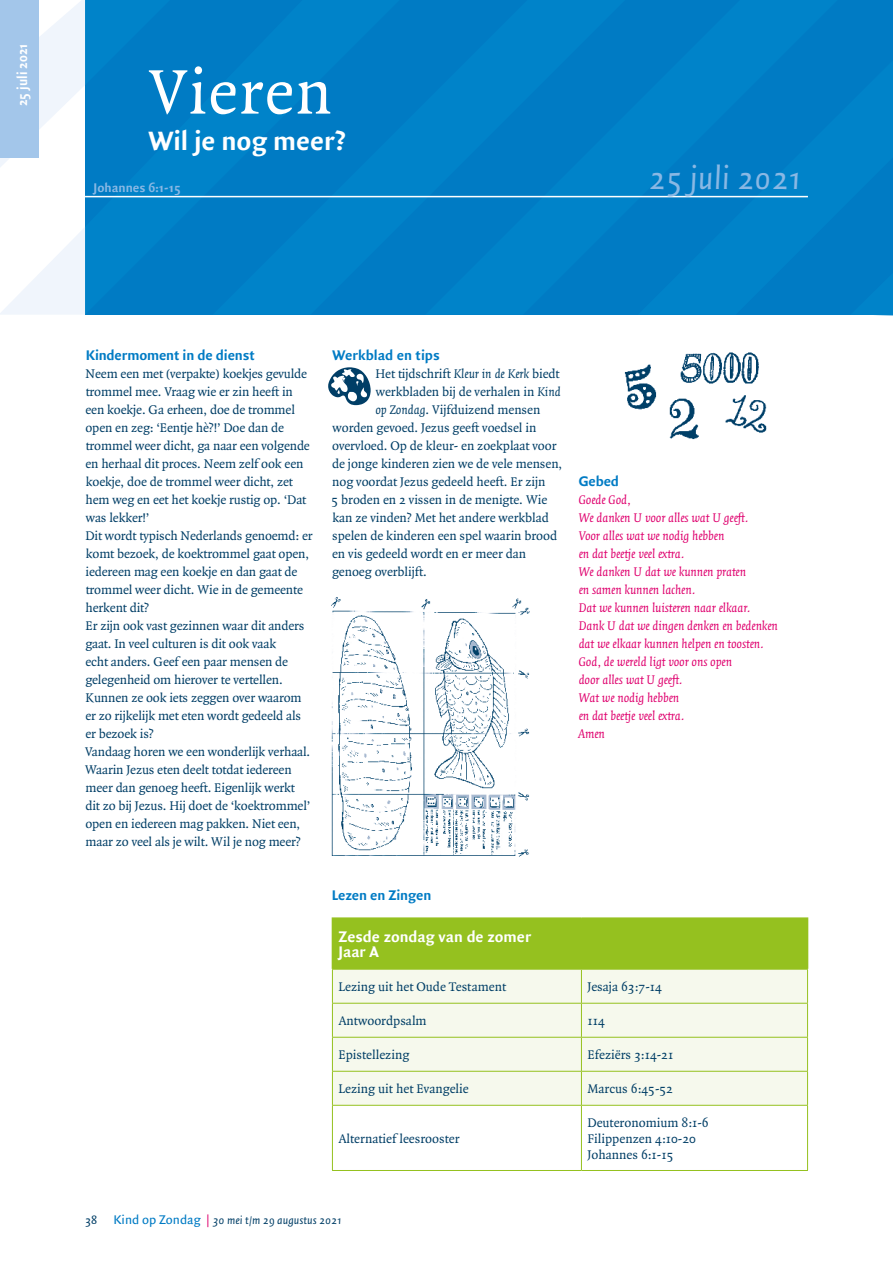
<style>
.page{position:relative;width:893px;height:1263px;background:#fff}
.page>*{position:absolute;margin:0;border:0;box-sizing:border-box;transform-origin:0 0}
.t1{font:101.1px "Kwintesses";color:#003e66}
.t2{font:67.5px "Quadraat";letter-spacing:.02em;color:#fff}
.t3{font:italic 34.35px "Quadraat Sans";color:#89b8e4}
.t4{font:700 28.5px "Quadraat Sans";color:#fff}
.t5{font:700 16.5px/15.8px "Quadraat Sans";color:#fff}
.t6{font:700 15px "Quadraat Sans";letter-spacing:-.01em;color:#007bc4}
.t7{font:700 15px "Quadraat Sans";color:#fff;scale:.9 1}
.t8{font:13.5px/18px "Quadraat";letter-spacing:-.01em;color:#003e66}
.t9{font:italic 13.5px/18px "Quadraat";letter-spacing:-.01em;color:#df006e}
.t10{font:700 13.5px "Quadraat Sans";color:#89b8e4}
.t11{font:italic 12px "Quadraat Sans";color:#003e66}
.s1{font-style:italic}
.s2{font-style:normal}
.s3{font-style:normal;font-size:13.5px;color:#007bc4}
.s4{font-family:"Quadraat";font-style:normal;color:#df006e}
</style>
<div class="page">
<svg style="left:0;top:0;width:85px;height:167px"></svg>
<div style="left:85px;top:0;width:128px;height:315px;background:#007bc4"></div>
<div style="left:213px;top:0;width:212px;height:315px;background:#007bc4"></div>
<div style="left:425px;top:0;width:413px;height:315px;background:#007bc4"></div>
<div style="left:638px;top:60px;width:255px;height:255px;background:#007bc4"></div>
<div style="left:850px;top:273px;width:43px;height:42px;background:#007ec6"></div>
<svg style="left:0;top:228px;width:85px;height:87px"></svg>
<div style="left:0;top:0;width:38px;height:158px;background:#a3c6ea"></div>
<hr style="left:85px;top:196px;width:723px;height:1px;background:#fff">
<div style="left:333px;top:919px;width:474px;height:50px;background:#95c11f"></div>
<div style="left:333px;top:970px;width:474px;height:135px;background:#f6f9ed"></div>
<hr style="left:332px;top:917px;width:249px;height:2px;background:#95c11f">
<hr style="left:332px;top:919px;width:1px;height:50px;background:#95c11f">
<hr style="left:581px;top:917px;width:227px;height:2px;background:#95c11f">
<hr style="left:581px;top:919px;width:1px;height:50px;background:#95c11f">
<hr style="left:807px;top:919px;width:1px;height:50px;background:#95c11f">
<hr style="left:332px;top:969px;width:249px;height:1px;background:#95c11f">
<hr style="left:332px;top:969px;width:1px;height:34px;background:#95c11f">
<hr style="left:581px;top:969px;width:227px;height:1px;background:#95c11f">
<hr style="left:581px;top:969px;width:1px;height:34px;background:#95c11f">
<hr style="left:807px;top:969px;width:1px;height:34px;background:#95c11f">
<hr style="left:332px;top:1003px;width:249px;height:1px;background:#95c11f">
<hr style="left:332px;top:1003px;width:1px;height:34px;background:#95c11f">
<hr style="left:581px;top:1003px;width:227px;height:1px;background:#95c11f">
<hr style="left:581px;top:1003px;width:1px;height:34px;background:#95c11f">
<hr style="left:807px;top:1003px;width:1px;height:34px;background:#95c11f">
<hr style="left:332px;top:1037px;width:249px;height:1px;background:#95c11f">
<hr style="left:332px;top:1037px;width:1px;height:34px;background:#95c11f">
<hr style="left:581px;top:1037px;width:227px;height:1px;background:#95c11f">
<hr style="left:581px;top:1037px;width:1px;height:34px;background:#95c11f">
<hr style="left:807px;top:1037px;width:1px;height:34px;background:#95c11f">
<hr style="left:332px;top:1071px;width:249px;height:1px;background:#95c11f">
<hr style="left:332px;top:1071px;width:1px;height:34px;background:#95c11f">
<hr style="left:581px;top:1071px;width:227px;height:1px;background:#95c11f">
<hr style="left:581px;top:1071px;width:1px;height:34px;background:#95c11f">
<hr style="left:807px;top:1071px;width:1px;height:34px;background:#95c11f">
<hr style="left:332px;top:1105px;width:249px;height:1px;background:#95c11f">
<hr style="left:332px;top:1106px;width:1px;height:64px;background:#95c11f">
<hr style="left:581px;top:1105px;width:227px;height:1px;background:#95c11f">
<hr style="left:581px;top:1106px;width:1px;height:64px;background:#95c11f">
<hr style="left:807px;top:1106px;width:1px;height:64px;background:#95c11f">
<hr style="left:332px;top:1170px;width:249px;height:1px;background:#95c11f">
<hr style="left:581px;top:1170px;width:227px;height:1px;background:#95c11f">
<img style="left:331px;top:597px;width:199px;height:260px">
<img style="left:624px;top:352px;width:143px;height:88px">
<p class="t7" style="left:14px;top:106px;width:71px;rotate:-90deg">25 juli 2021</p>
<p class="t7" style="left:14px;top:108px;width:39px;rotate:-90deg">30 me</p>
<h2 class="t2" style="left:149px;top:57px;width:185px">Vieren</h2>
<h3 class="t4" style="left:149px;top:124px;width:198px">Wil je nog meer?</h3>
<p class="t10" style="left:94px;top:180px;width:89px">Johannes 6:1-15</p>
<h3 class="t3" style="left:648px;top:160px;width:155px">25 juli 2021</h3>
<p class="t6" style="left:86px;top:347px;width:171px">Kindermoment in de dienst</p>
<p class="t8" style="left:85px;top:365px;width:229px">Neem een met (verpakte) koekjes gevulde trommel mee. Vraag wie er zin heeft in een koekje. Ga erheen, doe de trommel open en zeg: ‘Eentje hè?!’ Doe dan de trommel weer dicht, ga naar een volgende en herhaal dit proces. Neem zelf ook een koekje, doe de trommel weer dicht, zet hem weg en eet het koekje rustig op. ‘Dat was lekker!’<br>Dit wordt typisch Nederlands genoemd: er komt bezoek, de koektrommel gaat open, iedereen mag een koekje en dan gaat de trommel weer dicht. Wie in de gemeente herkent dit?<br>Er zijn ook vast gezinnen waar dit anders gaat. In veel culturen is dit ook vaak<br>echt anders. Geef een paar mensen de gelegenheid om hierover te vertellen.<br>Kunnen ze ook iets zeggen over waarom er zo rijkelijk met eten wordt gedeeld als er bezoek is?<br>Vandaag horen we een wonderlijk verhaal.<br>Waarin Jezus eten deelt totdat iedereen meer dan genoeg heeft. Eigenlijk werkt<br>dit zo bij Jezus. Hij doet de ‘koektrommel’ open en iedereen mag pakken. Niet een, maar zo veel als je wilt. Wil je nog meer?</p>
<p class="t6" style="left:332px;top:347px;width:109px">Werkblad en tips</p>
<h1 class="t1" style="left:328px;top:311px;width:49px">o</h1>
<p class="t8" style="left:375px;top:365px;width:186px">Het tijdschrift <span class="s1">Kleur in de Kerk</span> biedt</p>
<p class="t8" style="left:376px;top:383px;width:186px">werkbladen bij de verhalen in <span class="s1">Kind</span></p>
<p class="t8" style="left:375px;top:401px;width:166px"><span class="s1">op Zondag</span>. Vijfduizend mensen</p>
<p class="t8" style="left:333px;top:419px;width:205px">worden gevoed. Jezus geeft voedsel in</p>
<p class="t8" style="left:332px;top:437px;width:226px">overvloed. Op de kleur- en zoekplaat voor</p>
<p class="t8" style="left:332px;top:455px;width:232px">de jonge kinderen zien we de vele mensen,</p>
<p class="t8" style="left:332px;top:473px;width:215px">nog voordat Jezus gedeeld heeft. Er zijn</p>
<p class="t8" style="left:332px;top:491px;width:217px">5 broden en 2 vissen in de menigte. Wie</p>
<p class="t8" style="left:332px;top:509px;width:218px">kan ze vinden? Met het andere werkblad</p>
<p class="t8" style="left:332px;top:527px;width:226px">spelen de kinderen een spel waarin brood</p>
<p class="t8" style="left:332px;top:545px;width:196px">en vis gedeeld wordt en er meer dan</p>
<p class="t8" style="left:332px;top:563px;width:96px">genoeg overblijft.</p>
<p class="t6" style="left:332px;top:887px;width:101px">Lezen en Zingen</p>
<p class="t6" style="left:579px;top:473px;width:42px">Gebed</p>
<p class="t9" style="left:578px;top:491px;width:201px">Goede God,<br>We danken U voor alles wat U geeft.<br>Voor alles wat we nodig hebben<br>en dat beetje veel extra.<br>We danken U dat we kunnen praten<br>en samen kunnen lachen.<br>Dat we kunnen luisteren naar elkaar.<br>Dank U dat we dingen denken en bedenken dat we elkaar kunnen helpen en toosten.<br>God, de wereld ligt voor ons open<br>door alles wat U geeft.<br>Wat we nodig hebben<br>en dat beetje veel extra.<br>Amen</p>
<p class="t5" style="left:338px;top:929px;width:194px">Zesde zondag van de zomer<br>Jaar A</p>
<p class="t8" style="left:338px;top:978px;width:169px">Lezing uit het Oude Testament</p>
<p class="t8" style="left:587px;top:978px;width:76px">Jesaja 63:7-14</p>
<p class="t8" style="left:338px;top:1012px;width:90px">Antwoordpsalm</p>
<p class="t8" style="left:587px;top:1012px;width:19px">114</p>
<p class="t8" style="left:338px;top:1046px;width:72px">Epistellezing</p>
<p class="t8" style="left:587px;top:1046px;width:87px">Efeziërs 3:14-21</p>
<p class="t8" style="left:338px;top:1080px;width:132px">Lezing uit het Evangelie</p>
<p class="t8" style="left:587px;top:1080px;width:87px">Marcus 6:45-52</p>
<p class="t8" style="left:338px;top:1130px;width:123px">Alternatief leesrooster</p>
<p class="t8" style="left:587px;top:1115px;width:123px;line-height:15.8px">Deuteronomium 8:1-6<br>Filippenzen 4:10-20<br>Johannes 6:1-15</p>
<p class="t11" style="left:85px;top:1214px;width:258px"><span class="s2">38</span> <span class="s3">Kind op Zondag</span> <span class="s4">|</span> 30 mei t/m 29 augustus 2021</p>
</div>
